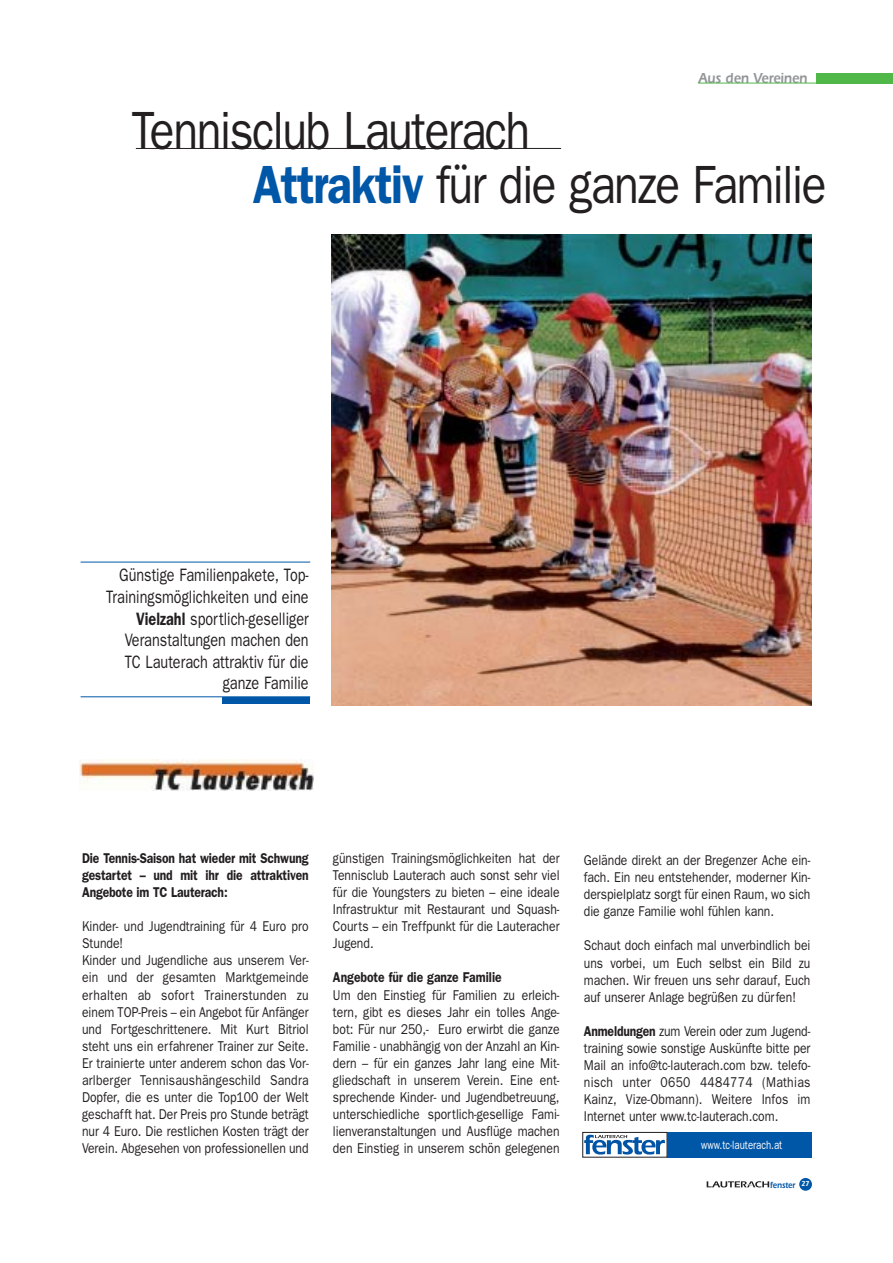
<style>
.page{position:relative;width:893px;height:1263px;background:#fff}
.page>*{position:absolute;margin:0;border:0;box-sizing:border-box;transform-origin:0 0}
.t1{font:54px/54px "Franklin Gothic";letter-spacing:-.03em;color:#231f20;scale:.85 1}
.t2{font:18px/21.6px "Franklin Gothic";color:#231f20;text-align:right;scale:.8 1}
.t3{font:600 15px "Itc Eras";color:#939598;scale:.85 1}
.t4{font:14.25px/17.1px "Franklin Gothic";color:#231f20;text-align:justify;scale:.85 1}
.t5{font:600 14.25px/17.1px "Franklin Gothic";letter-spacing:-.01em;color:#231f20;text-align:justify;scale:.85 1}
.t6{font:12px "Franklin Gothic";color:#fff;scale:.8 1}
.t7{font:600 9px "Itc Eras";color:#0057a8;scale:.85 1}
.s1{font-weight:600;color:#0057a8}
.s2{font-weight:600}
.s3{font-size:7.5px;color:#fff}
</style>
<div class="page">
<hr style="left:81px;top:562px;width:229px;height:1px;background:#0057a8">
<hr style="left:81px;top:696px;width:229px;height:1px;background:#0057a8">
<div style="left:222px;top:697px;width:88px;height:6px;background:#0057a8"></div>
<img style="left:331px;top:235px;width:481px;height:470px">
<hr style="left:136px;top:148px;width:425px;height:1px;background:#231f20">
<div style="left:582px;top:1132px;width:85px;height:25px;border:1px solid #231f20"></div>
<svg style="left:584px;top:1135px;width:81px;height:19px"></svg>
<div style="left:667px;top:1132px;width:145px;height:25px;background:#0057a8"></div>
<div style="left:816px;top:73px;width:77px;height:10px;background:#50b848"></div>
<hr style="left:698px;top:83px;width:119px;height:1px;background:#50b848">
<div style="left:799px;top:1178px;width:13px;height:13px;background:#0057a8;border-radius:50%"></div>
<svg style="left:707px;top:1181px;width:62px;height:6px"></svg>
<img style="left:79px;top:760px;width:234px;height:31px">
<p class="t3" style="left:699px;top:73px;width:130px">Aus den Vereinen</p>
<h1 class="t1" style="left:253px;top:108px;width:676px;text-indent:-121px">Tennisclub Lauterach<br><span class="s1">Attraktiv</span> für die ganze Familie</h1>
<p class="t2" style="left:106px;top:566px;width:255px">Günstige Familienpakete, Top-<br>Trainingsmöglichkeiten und eine<br><span class="s2">Vielzahl</span> sportlich-geselliger<br>Veranstaltungen machen den<br>TC Lauterach attraktiv für die ganze Familie</p>
<p class="t5" style="left:82px;top:850px;width:268px">Die Tennis-Saison hat wieder mit Schwung gestartet – und mit ihr die attraktiven Angebote im TC Lauterach:</p>
<p class="t4" style="left:82px;top:919px;width:268px;text-align:left">Kinder- und Jugendtraining für 4 Euro pro Stunde!<br>Kinder und Jugendliche aus unserem Ver&shy;ein und der gesamten Marktgemeinde erhalten ab sofort Trainerstunden zu einem TOP-Preis – ein Angebot für Anfänger und Fortgeschrittenere. Mit Kurt Bitriol steht uns ein erfahrener Trainer zur Seite.<br>Er trainierte unter anderem schon das Vor&shy;arlberger Tennisaushängeschild Sandra Dopfer, die es unter die Top100 der Welt geschafft hat. Der Preis pro Stunde beträgt nur 4 Euro. Die restlichen Kosten trägt der Verein. Abgesehen von professionellen und</p>
<p class="t4" style="left:333px;top:850px;width:268px">günstigen Trainingsmöglichkeiten hat der Tennisclub Lauterach auch sonst sehr viel für die Youngsters zu bieten – eine ideale Infrastruktur mit Restaurant und Squash-Courts – ein Treffpunkt für die Lauteracher Jugend.</p>
<p class="t5" style="left:333px;top:970px;width:200px">Angebote für die ganze Familie</p>
<p class="t4" style="left:333px;top:987px;width:268px">Um den Einstieg für Familien zu erleich&shy;tern, gibt es dieses Jahr ein tolles Ange&shy;bot: Für nur 250,- Euro erwirbt die ganze Familie - unabhängig von der Anzahl an Kin&shy;dern – für ein ganzes Jahr lang eine Mit&shy;gliedschaft in unserem Verein. Eine ent&shy;sprechende Kinder- und Jugendbetreuung, unterschiedliche sportlich-gesellige Fami&shy;lienveranstaltungen und Ausflüge machen den Einstieg in unserem schön gelegenen</p>
<p class="t4" style="left:584px;top:853px;width:268px">Gelände direkt an der Bregenzer Ache ein&shy;fach. Ein neu entstehender, moderner Kin&shy;derspielplatz sorgt für einen Raum, wo sich die ganze Familie wohl fühlen kann.</p>
<p class="t4" style="left:584px;top:938px;width:268px">Schaut doch einfach mal unverbindlich bei uns vorbei, um Euch selbst ein Bild zu machen. Wir freuen uns sehr darauf, Euch auf unserer Anlage begrüßen zu dürfen!</p>
<p class="t4" style="left:584px;top:1024px;width:268px"><span class="s2">Anmeldungen</span> zum Verein oder zum Jugend&shy;training sowie sonstige Auskünfte bitte per Mail an info@tc-lauterach.com bzw. telefo&shy;nisch unter 0650 4484774 (Mathias Kainz, Vize-Obmann). Weitere Infos im Internet unter www.tc-lauterach.com.</p>
<p class="t6" style="left:701px;top:1140px;width:103px">www.tc-lauterach.at</p>
<p class="t7" style="left:770px;top:1181px;width:48px">fenster <span class="s3">27</span></p>
</div>
